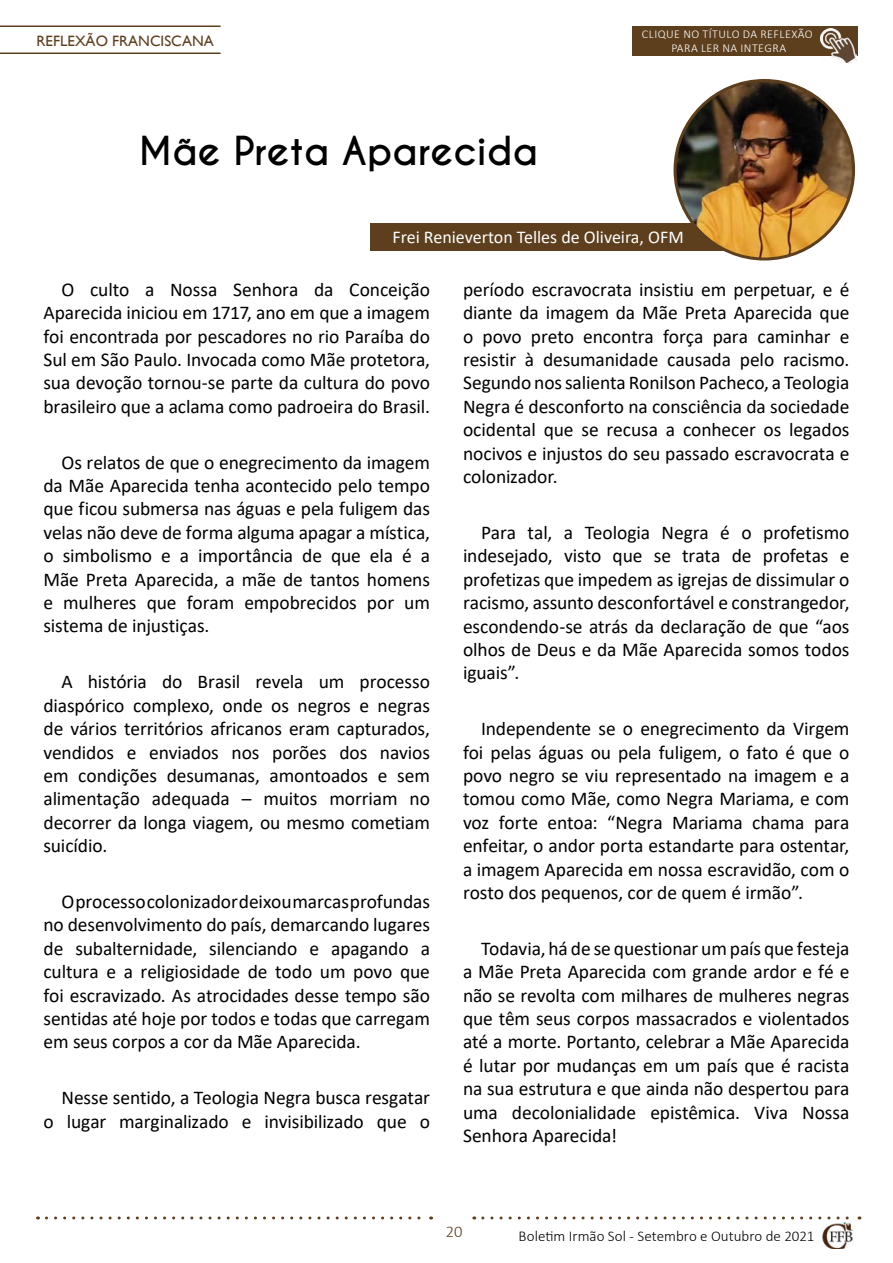
<style>
.page{position:relative;width:893px;height:1263px;background:#fff}
.page>*{position:absolute;margin:0;border:0;box-sizing:border-box;transform-origin:0 0}
.t1{font:700 37.5px "Caviar Dreams";color:#000}
.t2{font:19.5px/23.4px "Calibri";letter-spacing:-.005em;color:#000;text-align:justify}
.t3{font:18px "Calibri";color:#fff}
.t4{font:300 16.5px "Calibri";color:#5d3f1e}
.t5{font:300 15px "Calibri";color:#000}
.t6{font:15px "Gill Sans";color:#5d3f1e}
.t7{font:300 12px/14.4px "Calibri";letter-spacing:.04em;color:#fff;text-align:center}
</style>
<div class="page">
<svg style="left:46px;top:1216px;width:386px;height:3px"></svg>
<svg style="left:483px;top:1216px;width:377px;height:3px"></svg>
<img style="left:822px;top:1222px;width:31px;height:27px">
<svg style="left:0;top:26px;width:221px;height:28px"></svg>
<div style="left:370px;top:224px;width:375px;height:27px;background:#5d3f1e"></div>
<img style="left:675px;top:80px;width:179px;height:179px;border-radius:89px">
<div style="left:632px;top:26px;width:226px;height:29px;background:#5d3f1e"></div>
<img style="left:821px;top:28px;width:36px;height:34px">
<p class="t6" style="left:37px;top:32px;width:179px">REFLEXÃO FRANCISCANA</p>
<h1 class="t1" style="left:139px;top:128px;width:401px">Mãe Preta Aparecida</h1>
<p class="t7" style="left:642px;top:27px;width:172px">CLIQUE NO TÍTULO DA REFLEXÃO<br>PARA LER NA INTEGRA</p>
<p class="t3" style="left:392px;top:224px;width:293px">Frei Renieverton Telles de Oliveira, OFM</p>
<p class="t2" style="left:44px;top:277px;width:388px;text-indent:18px">O culto a Nossa Senhora da Conceição Aparecida iniciou em 1717, ano em que a imagem foi encontrada por pescadores no rio Paraíba do Sul em São Paulo. Invocada como Mãe protetora, sua devoção tornou-se parte da cultura do povo brasileiro que a aclama como padroeira do Brasil.</p>
<p class="t2" style="left:44px;top:450px;width:388px;text-indent:18px">Os relatos de que o enegrecimento da imagem da Mãe Aparecida tenha acontecido pelo tempo que ficou submersa nas águas e pela fuligem das velas não deve de forma alguma apagar a mística, o simbolismo e a importância de que ela é a Mãe Preta Aparecida, a mãe de tantos homens e mulheres que foram empobrecidos por um sistema de injustiças.</p>
<p class="t2" style="left:44px;top:670px;width:388px;text-indent:18px">A história do Brasil revela um processo diaspórico complexo, onde os negros e negras de vários territórios africanos eram capturados, vendidos e enviados nos porões dos navios em condições desumanas, amontoados e sem alimentação adequada – muitos morriam no decorrer da longa viagem, ou mesmo cometiam suicídio.</p>
<p class="t2" style="left:463px;top:277px;width:388px">período escravocrata insistiu em perpetuar, e é diante da imagem da Mãe Preta Aparecida que o povo preto encontra força para caminhar e resistir à desumanidade causada pelo racismo.<br>Segundo nos salienta Ronilson Pacheco, a Teologia Negra é desconforto na consciência da sociedade ocidental que se recusa a conhecer os legados nocivos e injustos do seu passado escravocrata e colonizador.</p>
<p class="t2" style="left:463px;top:520px;width:388px;text-indent:18px">Para tal, a Teologia Negra é o profetismo indesejado, visto que se trata de profetas e profetizas que impedem as igrejas de dissimular o racismo, assunto desconfortável e constrangedor, escondendo-se atrás da declaração de que “aos olhos de Deus e da Mãe Aparecida somos todos iguais”.</p>
<p class="t2" style="left:463px;top:716px;width:388px;text-indent:18px">Independente se o enegrecimento da Virgem foi pelas águas ou pela fuligem, o fato é que o povo negro se viu representado na imagem e a tomou como Mãe, como Negra Mariama, e com voz forte entoa: “Negra Mariama chama para enfeitar, o andor porta estandarte para ostentar, a imagem Aparecida em nossa escravidão, com o rosto dos pequenos, cor de quem é irmão”.</p>
<p class="t2" style="left:463px;top:936px;width:388px;text-indent:18px">Todavia, há de se questionar um país que festeja a Mãe Preta Aparecida com grande ardor e fé e não se revolta com milhares de mulheres negras que têm seus corpos massacrados e violentados até a morte. Portanto, celebrar a Mãe Aparecida é lutar por mudanças em um país que é racista na sua estrutura e que ainda não despertou para uma decolonialidade epistêmica. Viva Nossa Senhora Aparecida!</p>
<p class="t2" style="left:44px;top:889px;width:388px;text-indent:18px">O processo colonizador deixou marcas profundas no desenvolvimento do país, demarcando lugares de subalternidade, silenciando e apagando a cultura e a religiosidade de todo um povo que foi escravizado. As atrocidades desse tempo são sentidas até hoje por todos e todas que carregam em seus corpos a cor da Mãe Aparecida.</p>
<p class="t2" style="left:44px;top:1085px;width:388px;text-align:right">Nesse sentido, a Teologia Negra busca resgatar<br>o lugar marginalizado e invisibilizado que o</p>
<p class="t4" style="left:446px;top:1221px;width:18px">20</p>
<p class="t5" style="left:519px;top:1227px;width:297px">Boletim Irmão Sol - Setembro e Outubro de 2021</p>
</div>
